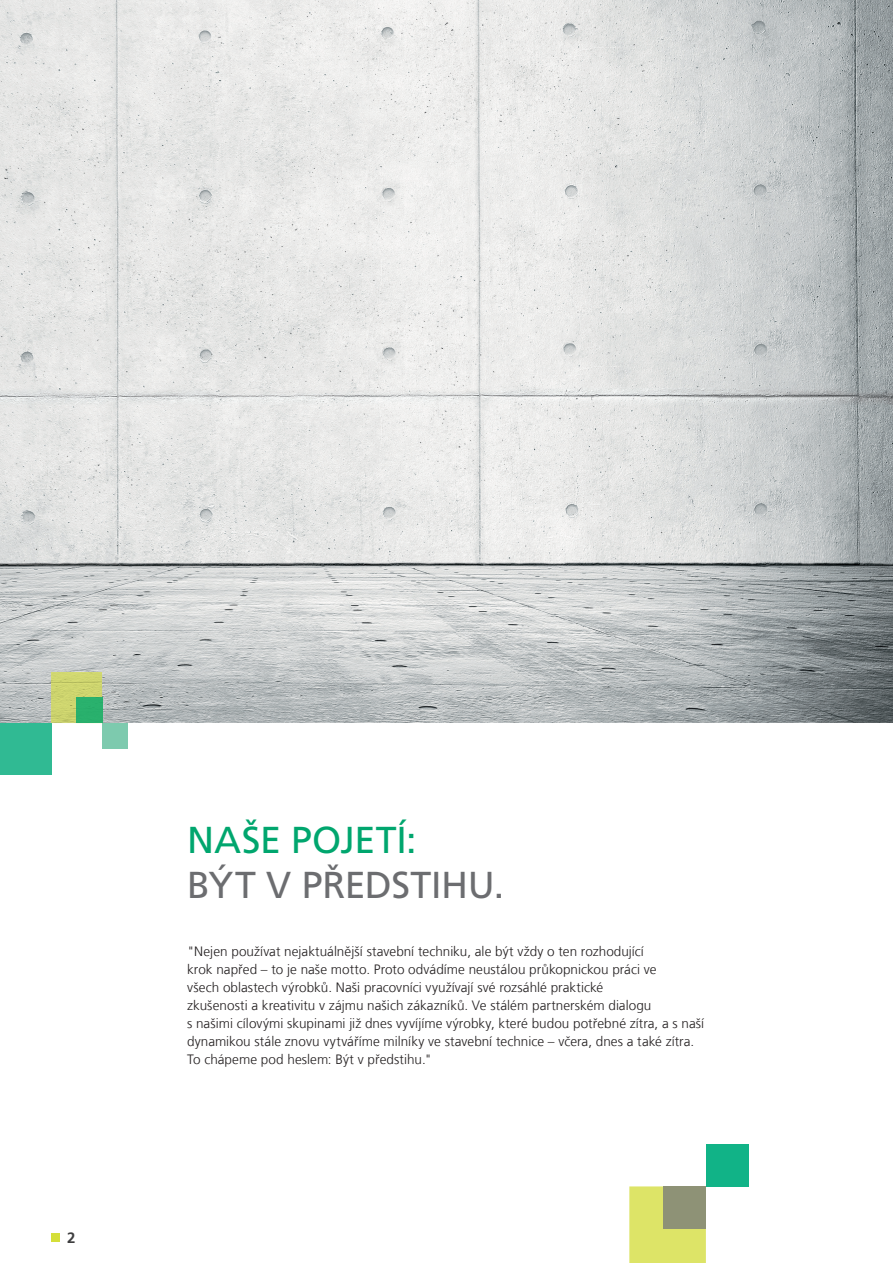
<style>
.page{position:relative;width:893px;height:1263px;background:#fff}
.page>*{position:absolute;margin:0;border:0;box-sizing:border-box;transform-origin:0 0}
.t1{font:37.5px "Frutiger LT Com";letter-spacing:-.01em;color:#6c6d70}
.t2{font:37.5px "Frutiger LT Com";color:#00a66e}
.t3{font:700 15px "Frutiger LT Com";color:#3e3e3f}
.t4{font:300 13.5px/18px "Frutiger LT Com";letter-spacing:.005em;color:#231f20}
</style>
<div class="page">
<div style="left:51px;top:1233px;width:9px;height:8px;background:#d5df39"></div>
<div style="left:629px;top:1186px;width:77px;height:77px;background:#dde467"></div>
<div style="left:706px;top:1144px;width:42px;height:42px;background:#11b387"></div>
<div style="left:663px;top:1186px;width:43px;height:43px;background:#8e9276"></div>
<img style="left:0;top:0;width:893px;height:723px">
<div style="left:0;top:723px;width:51px;height:51px;background:#30ba93"></div>
<img style="left:51px;top:672px;width:51px;height:51px">
<div style="left:102px;top:723px;width:26px;height:25px;background:#7dcaae"></div>
<svg style="left:51px;top:723px;width:51px;height:1px"></svg>
<img style="left:77px;top:697px;width:25px;height:26px">
<p class="t3" style="left:67px;top:1228px;width:10px">2</p>
<h1 class="t2" style="left:187px;top:817px;width:231px">NAŠE POJETÍ:</h1>
<h1 class="t1" style="left:187px;top:862px;width:318px">BÝT V PŘEDSTIHU.</h1>
<p class="t4" style="left:187px;top:942px;width:519px">"Nejen používat nejaktuálnější stavební techniku, ale být vždy o ten rozhodující<br>krok napřed – to je naše motto. Proto odvádíme neustálou průkopnickou práci ve<br>všech oblastech výrobků. Naši pracovníci využívají své rozsáhlé praktické<br>zkušenosti a kreativitu v zájmu našich zákazníků. Ve stálém partnerském dialogu<br>s našimi cílovými skupinami již dnes vyvíjíme výrobky, které budou potřebné zítra, a s naší dynamikou stále znovu vytváříme milníky ve stavební technice – včera, dnes a také zítra.<br>To chápeme pod heslem: Být v předstihu."</p>
</div>
